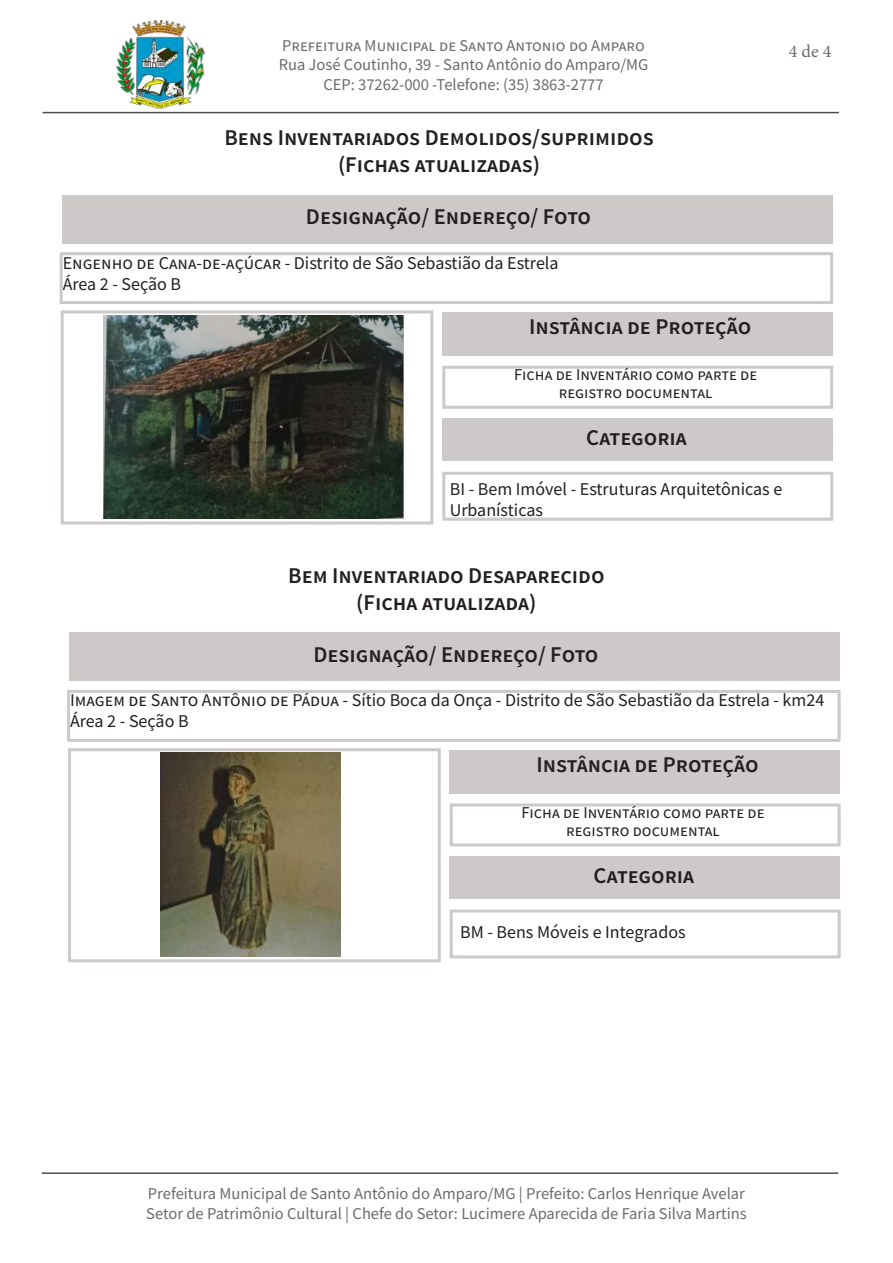
<style>
.page{position:relative;width:893px;height:1263px;background:#fff}
.page>*{position:absolute;margin:0;border:0;box-sizing:border-box;transform-origin:0 0}
.t1{font:600 22.5px/27px "Source Sans Pro";color:#231f20;text-align:center}
.t2{font:18px/21px "Source Sans Pro";color:#231f20}
.t3{font:18px "Minion Pro";color:#6b6b6e}
.t4{font:16.5px/19.8px "Source Sans Pro";color:#6b6b6e}
.t5{font:16.5px/18px "Source Sans Pro";color:#231f20;text-align:center}
</style>
<div class="page">
<hr style="left:43px;top:112px;width:796px;height:1px;background:#231f20">
<img style="left:116px;top:20px;width:88px;height:88px">
<hr style="left:42px;top:1172px;width:796px;height:2px;background:#231f20">
<div style="left:62px;top:195px;width:771px;height:48px;background:#cdc9c8"></div>
<div style="left:61px;top:310px;width:372px;height:214px;border:3px solid #cdc9c8"></div>
<div style="left:442px;top:312px;width:391px;height:44px;background:#cdc9c8"></div>
<div style="left:442px;top:418px;width:391px;height:43px;background:#cdc9c8"></div>
<div style="left:60px;top:252px;width:773px;height:52px;border:3px solid #cdc9c8"></div>
<div style="left:442px;top:366px;width:391px;height:43px;border:3px solid #cdc9c8"></div>
<div style="left:442px;top:472px;width:391px;height:49px;border:3px solid #cdc9c8"></div>
<img style="left:104px;top:315px;width:299px;height:203px">
<div style="left:70px;top:632px;width:770px;height:49px;background:#cdc9c8"></div>
<div style="left:68px;top:748px;width:373px;height:214px;border:3px solid #cdc9c8"></div>
<div style="left:450px;top:750px;width:390px;height:44px;background:#cdc9c8"></div>
<div style="left:450px;top:856px;width:390px;height:43px;background:#cdc9c8"></div>
<div style="left:67px;top:690px;width:774px;height:52px;border:3px solid #cdc9c8"></div>
<div style="left:450px;top:803px;width:391px;height:43px;border:3px solid #cdc9c8"></div>
<div style="left:450px;top:909px;width:391px;height:49px;border:3px solid #cdc9c8"></div>
<img style="left:160px;top:753px;width:180px;height:203px">
<p class="t4" style="left:279px;top:35px;width:371px;text-align:center">Prefeitura Municipal de Santo Antonio do Amparo<br>Rua José Coutinho, 39 - Santo Antônio do Amparo/MG<br>CEP: 37262-000 -Telefone: (35) 3863-2777</p>
<h1 class="t1" style="left:224px;top:124px;width:431px">Bens Inventariados Demolidos/suprimidos (Fichas atualizadas)</h1>
<h1 class="t1" style="left:306px;top:203px;width:287px">Designação/ Endereço/ Foto</h1>
<p class="t2" style="left:63px;top:252px;width:497px">Engenho de Cana-de-açúcar - Distrito de São Sebastião da Estrela<br>Área 2 - Seção B</p>
<h1 class="t1" style="left:529px;top:313px;width:224px">Instância de Proteção</h1>
<p class="t5" style="left:514px;top:366px;width:245px">Ficha de Inventário como parte de registro documental</p>
<h1 class="t1" style="left:586px;top:424px;width:102px">Categoria</h1>
<p class="t3" style="left:789px;top:39px;width:44px">4 de 4</p>
<p class="t2" style="left:450px;top:478px;width:334px">BI - Bem Imóvel - Estruturas Arquitetônicas e<br>Urbanísticas</p>
<h1 class="t1" style="left:288px;top:562px;width:318px">Bem Inventariado Desaparecido (Ficha atualizada)</h1>
<h1 class="t1" style="left:313px;top:640px;width:287px">Designação/ Endereço/ Foto</h1>
<p class="t2" style="left:70px;top:690px;width:756px">Imagem de Santo Antônio de Pádua - Sítio Boca da Onça - Distrito de São Sebastião da Estrela - km24<br>Área 2 - Seção B</p>
<h1 class="t1" style="left:536px;top:751px;width:224px">Instância de Proteção</h1>
<p class="t5" style="left:521px;top:803px;width:245px">Ficha de Inventário como parte de registro documental</p>
<h1 class="t1" style="left:594px;top:861px;width:102px">Categoria</h1>
<p class="t2" style="left:460px;top:922px;width:227px">BM - Bens Móveis e Integrados</p>
<p class="t4" style="left:146px;top:1184px;width:602px">Prefeitura Municipal de Santo Antônio do Amparo/MG | Prefeito: Carlos Henrique Avelar<br>Setor de Patrimônio Cultural | Chefe do Setor: Lucimere Aparecida de Faria Silva Martins</p>
</div>
